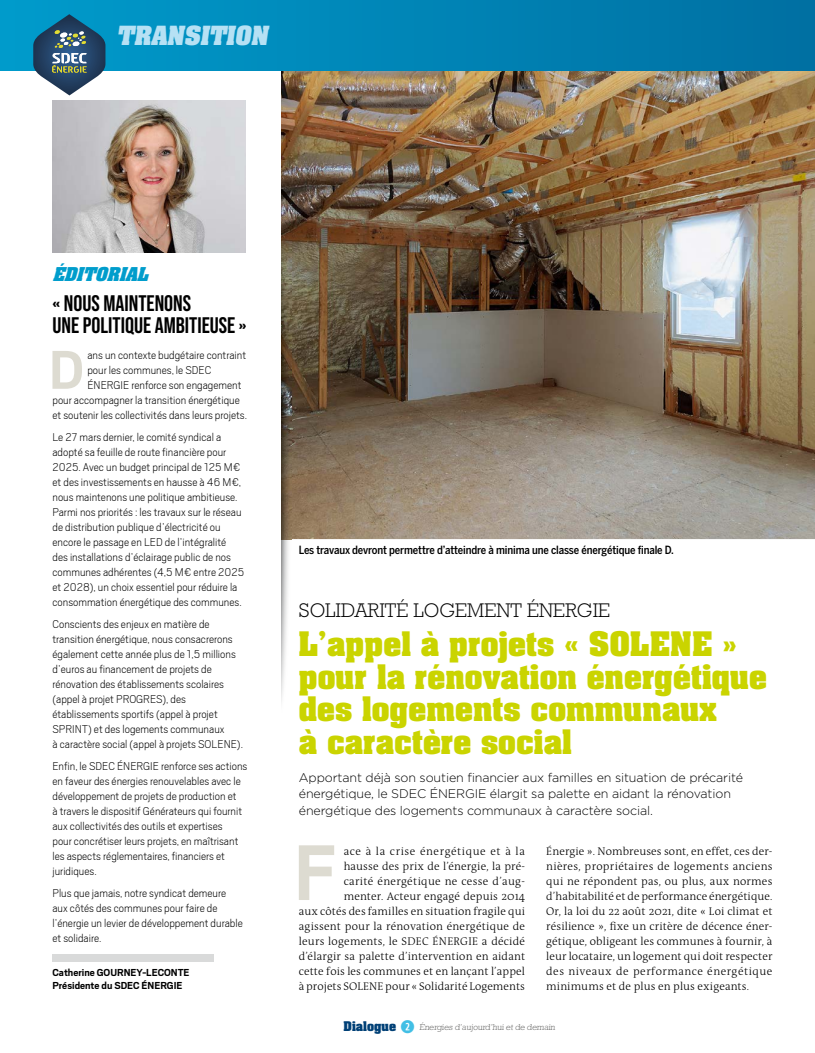
<style>
.page{position:relative;width:815px;height:1053px;background:#fff}
.page>*{position:absolute;margin:0;border:0;box-sizing:border-box;transform-origin:0 0}
.t1{font:700 87.25px "Scout";color:#dddbd1;scale:.95 1}
.t2{font:700 60.38px "Scout";color:#dddbd1}
.t3{font:700 28.75px/32.5px "Aachen";color:#cad400}
.t4{font:700 22.5px/22.5px "Bebas Neue Pro";color:#000}
.t5{font:700 22.5px "Aachen";color:#b6e1f4}
.t6{font:300 20px "Rockwell";color:#000}
.t7{font:italic 700 16.25px "Aachen";color:#009dcc}
.t8{font:200 12.5px/15px "Scout";color:#000}
.t9{font:300 12.5px/16.2px "Gotham";letter-spacing:-.01em;color:#000}
.t10{font:300 11.25px/15px "The Antiqua B3";letter-spacing:.01em;color:#000;text-align:right}
.t11{font:500 11.25px "Benton Sans Cond";letter-spacing:-.01em;color:#000}
.t12{font:700 11.25px/12.5px "Scout";color:#000}
.t13{font:300 8.75px "Rockwell";color:#626261}
.s1{font-family:"Aachen";font-weight:700;font-size:11.38px;color:#004076}
.s2{font-family:"Combi Numerals Ltd";font-weight:400;font-size:17.5px;color:#42bfe5}
</style>
<div class="page">
<img style="left:281px;top:71px;width:534px;height:468px">
<div style="left:0;top:0;width:815px;height:71px;background:linear-gradient(to right,#009bcb,#006fa2)"></div>
<img style="left:281px;top:539px;width:10px;height:163px">
<img style="left:281px;top:234px;width:10px;height:305px">
<img style="left:52px;top:100px;width:194px;height:153px">
<svg style="left:33px;top:14px;width:72px;height:81px"></svg>
<div style="left:52px;top:954px;width:161px;height:8px;background:#d9dada"></div>
<h3 class="t5" style="left:117px;top:20px;width:157px">TRANSITION</h3>
<h3 class="t7" style="left:52px;top:262px;width:103px">ÉDITORIAL</h3>
<h3 class="t4" style="left:52px;top:291px;width:196px">« NOUS MAINTENONS<br>UNE POLITIQUE AMBITIEUSE »</h3>
<h2 class="t2" style="left:49px;top:331px;width:36px">D</h2>
<p class="t8" style="left:87px;top:347px;width:160px">ans un contexte budgétaire contraint</p>
<p class="t8" style="left:87px;top:362px;width:125px">pour les communes, le SDEC</p>
<p class="t8" style="left:87px;top:377px;width:156px">ÉNERGIE renforce son engagement</p>
<p class="t8" style="left:52px;top:392px;width:189px">pour accompagner la transition énergétique</p>
<p class="t8" style="left:52px;top:407px;width:196px">et soutenir les collectivités dans leurs projets.</p>
<p class="t8" style="left:52px;top:429px;width:193px">Le 27 mars dernier, le comité syndical a adopté sa feuille de route financière pour 2025. Avec un budget principal de 125 M€ et des investissements en hausse à 46 M€, nous maintenons une politique ambitieuse.<br>Parmi nos priorités : les travaux sur le réseau de distribution publique d’électricité ou encore le passage en LED de l’intégralité des installations d’éclairage public de nos communes adhérentes (4,5 M€ entre 2025 et 2028), un choix essentiel pour réduire la consommation énergétique des communes.</p>
<p class="t8" style="left:52px;top:616px;width:192px">Conscients des enjeux en matière de transition énergétique, nous consacrerons également cette année plus de 1,5 millions d’euros au financement de projets de rénovation des établissements scolaires (appel à projet PROGRES), des établissements sportifs (appel à projet SPRINT) et des logements communaux<br>à caractère social (appel à projets SOLENE).</p>
<p class="t8" style="left:52px;top:758px;width:196px">Enfin, le SDEC ÉNERGIE renforce ses actions en faveur des énergies renouvelables avec le développement de projets de production et<br>à travers le dispositif Générateurs qui fournit aux collectivités des outils et expertises<br>pour concrétiser leurs projets, en maîtrisant les aspects réglementaires, financiers et juridiques.</p>
<p class="t8" style="left:52px;top:885px;width:192px">Plus que jamais, notre syndicat demeure aux côtés des communes pour faire de l’énergie un levier de développement durable et solidaire.</p>
<p class="t12" style="left:52px;top:965px;width:139px">Catherine GOURNEY-LECONTE<br>Présidente du SDEC ÉNERGIE</p>
<p class="t11" style="left:299px;top:543px;width:377px">Les travaux devront permettre d’atteindre à minima une classe énergétique finale D.</p>
<h3 class="t6" style="left:299px;top:598px;width:313px">SOLIDARITÉ LOGEMENT ÉNERGIE</h3>
<h3 class="t3" style="left:299px;top:627px;width:470px">L’appel à projets « SOLENE » pour la rénovation énergétique des logements communaux<br>à caractère social</h3>
<p class="t9" style="left:299px;top:769px;width:446px">Apportant déjà son soutien financier aux familles en situation de précarité énergétique, le SDEC ÉNERGIE élargit sa palette en aidant la rénovation énergétique des logements communaux à caractère social.</p>
<h1 class="t1" style="left:294px;top:816px;width:45px">F</h1>
<p class="t10" style="left:299px;top:844px;width:228px">ace à la crise énergétique et à la<br>hausse des prix de l’énergie, la pré-<br>carité énergétique ne cesse d’aug-<br>menter. Acteur engagé depuis 2014<br>aux côtés des familles en situation fragile qui agissent pour la rénovation énergétique de leurs logements, le SDEC ÉNERGIE a décidé d’élargir sa palette d’intervention en aidant cette fois les communes et en lançant l’appel à projets SOLENE pour « Solidarité Logements</p>
<p class="t10" style="left:546px;top:844px;width:228px;text-align:justify">Énergie ». Nombreuses sont, en effet, ces der&shy;nières, propriétaires de logements anciens qui ne répondent pas, ou plus, aux normes d’habitabilité et de performance énergétique.<br>Or, la loi du 22 août 2021, dite « Loi climat et résilience », fixe un critère de décence éner&shy;gétique, obligeant les communes à fournir, à leur locataire, un logement qui doit respecter des niveaux de performance énergétique minimums et de plus en plus exigeants.</p>
<p class="t13" style="left:344px;top:1021px;width:214px"><span class="s1">Dialogue</span> <span class="s2">➋</span> Énergies d’aujourd’hui et de demain</p>
</div>
